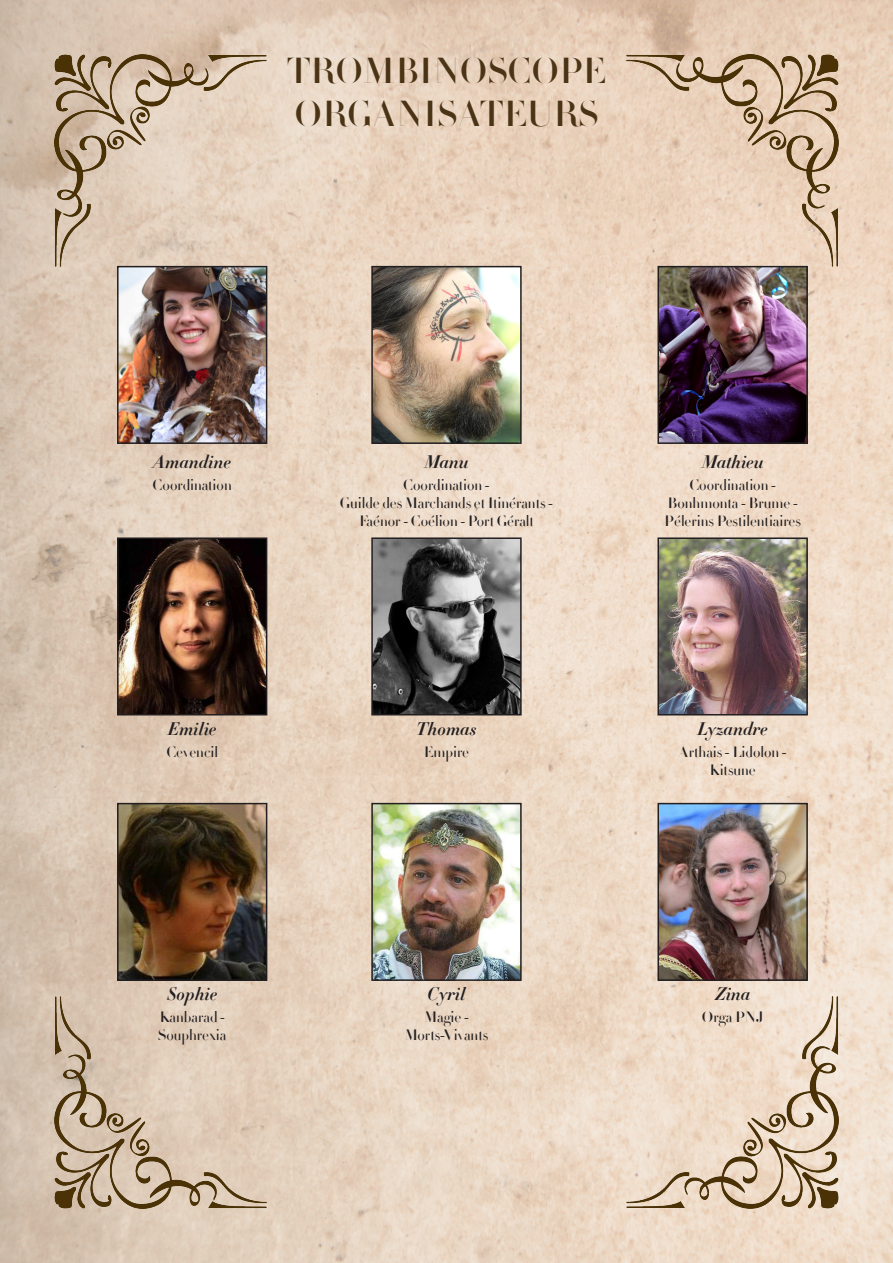
<style>
.page{position:relative;width:893px;height:1263px;background:#fff}
.page>*{position:absolute;margin:0;border:0;box-sizing:border-box;transform-origin:0 0}
.t1{font:36px "Didot HTF M96 Medium";color:#4a3415}
.t2{font:18px "Didot HTF B16 Bold Ital";color:#231f20}
.t3{font:15px/18px "Didot HTF M96 Medium";color:#231f20;text-align:center}
</style>
<div class="page">
<img style="left:0;top:0;width:893px;height:1263px">
<img style="left:626px;top:54px;width:213px;height:213px">
<img style="left:626px;top:996px;width:213px;height:213px">
<img style="left:54px;top:996px;width:213px;height:213px">
<img style="left:54px;top:54px;width:213px;height:213px">
<img style="left:120px;top:269px;width:144px;height:172px">
<div style="left:117px;top:266px;width:150px;height:178px;border:2px solid #231f20"></div>
<img style="left:374px;top:269px;width:145px;height:172px">
<div style="left:371px;top:266px;width:151px;height:178px;border:2px solid #231f20"></div>
<img style="left:660px;top:269px;width:145px;height:172px">
<div style="left:657px;top:266px;width:151px;height:178px;border:2px solid #231f20"></div>
<img style="left:120px;top:540px;width:144px;height:172px">
<div style="left:117px;top:537px;width:150px;height:178px;border:2px solid #231f20"></div>
<img style="left:374px;top:540px;width:145px;height:172px">
<div style="left:371px;top:537px;width:151px;height:178px;border:2px solid #231f20"></div>
<img style="left:660px;top:540px;width:145px;height:172px">
<div style="left:657px;top:537px;width:151px;height:178px;border:2px solid #231f20"></div>
<img style="left:120px;top:806px;width:144px;height:172px">
<div style="left:117px;top:803px;width:150px;height:178px;border:2px solid #231f20"></div>
<img style="left:374px;top:806px;width:145px;height:172px">
<div style="left:371px;top:803px;width:151px;height:178px;border:2px solid #231f20"></div>
<img style="left:660px;top:806px;width:145px;height:172px">
<div style="left:657px;top:803px;width:151px;height:178px;border:2px solid #231f20"></div>
<p class="t1" style="left:287px;top:49px;width:320px">TROMBINOSCOPE</p>
<p class="t1" style="left:294px;top:92px;width:305px">ORGANISATEURS</p>
<p class="t2" style="left:153px;top:450px;width:79px">Amandine</p>
<p class="t3" style="left:153px;top:476px;width:81px">Coordination</p>
<p class="t2" style="left:168px;top:717px;width:50px">Emilie</p>
<p class="t3" style="left:166px;top:743px;width:53px">Cevencil</p>
<p class="t2" style="left:167px;top:983px;width:52px">Sophie</p>
<p class="t3" style="left:159px;top:1008px;width:67px">Kanbarad -</p>
<p class="t3" style="left:158px;top:1026px;width:70px">Souphrexia</p>
<p class="t2" style="left:424px;top:450px;width:46px">Manu</p>
<p class="t3" style="left:403px;top:476px;width:88px">Coordination -</p>
<p class="t3" style="left:340px;top:494px;width:215px">Guilde des Marchands et Itinérants -<br>Faénor - Coélion - Port Géralt</p>
<p class="t2" style="left:416px;top:717px;width:61px">Thomas</p>
<p class="t3" style="left:424px;top:743px;width:47px">Empire</p>
<p class="t2" style="left:428px;top:983px;width:39px">Cyril</p>
<p class="t3" style="left:424px;top:1008px;width:46px">Magie -</p>
<p class="t3" style="left:405px;top:1026px;width:85px">Morts-Vivants</p>
<p class="t2" style="left:702px;top:450px;width:63px">Mathieu</p>
<p class="t3" style="left:689px;top:476px;width:88px">Coordination -</p>
<p class="t3" style="left:667px;top:494px;width:132px">Bonhmonta - Brume -</p>
<p class="t3" style="left:664px;top:512px;width:138px">Pélerins Pestilentiaires</p>
<p class="t2" style="left:697px;top:717px;width:72px">Lyzandre</p>
<p class="t3" style="left:679px;top:743px;width:110px">Arthais - Lidolon -</p>
<p class="t3" style="left:709px;top:761px;width:48px">Kitsune</p>
<p class="t2" style="left:715px;top:983px;width:37px">Zina</p>
<p class="t3" style="left:702px;top:1008px;width:63px">Orga PNJ</p>
</div>
